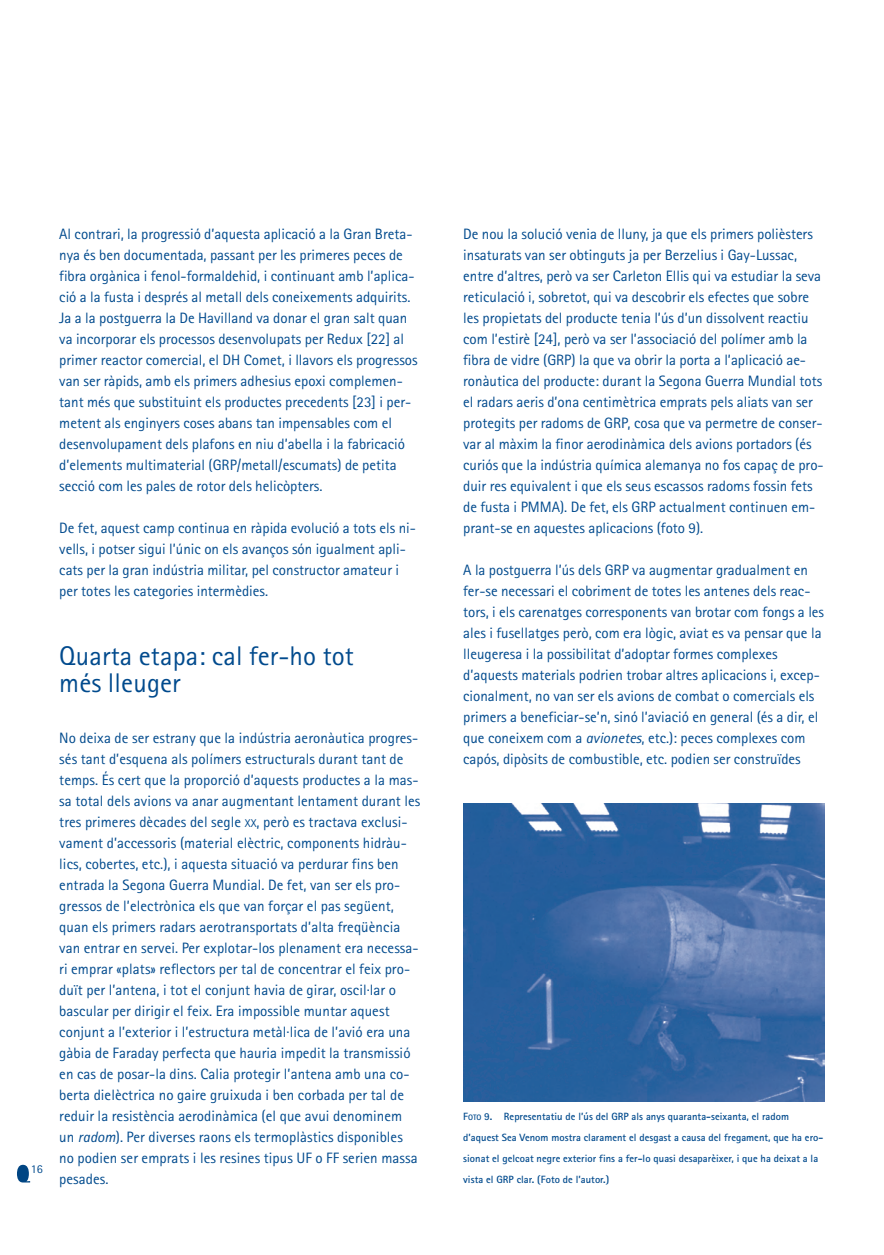
<style>
.page{position:relative;width:884px;height:1255px;background:#fff}
.page>*{position:absolute;margin:0;border:0;box-sizing:border-box;transform-origin:0 0}
.t1{font:27px/27px "Rotis Sans Serif";letter-spacing:.005em;color:#004a8d}
.t2{font:15px/21px "Rotis Sans Serif";color:#004a8d}
.t3{font:12px "Rotis Sans Serif";color:#004a8d}
.t4{font:700 10.5px/21px "Rotis Sans Serif";letter-spacing:.005em;color:#004a8d}
.s1{font-size:11.25px}
.s2{font-style:italic}
.s3{font-size:7.8px}
</style>
<div class="page">
<svg style="left:17px;top:803px;width:808px;height:380px"></svg>
<p class="t2" style="left:59px;top:224px;width:360px">Al contrari, la progressió d’aquesta aplicació a la Gran Breta&shy;nya és ben documentada, passant per les primeres peces de fibra orgànica i fenol-formaldehid, i continuant amb l’aplica&shy;ció a la fusta i després al metall dels coneixements adquirits.<br>Ja a la postguerra la De Havilland va donar el gran salt quan va incorporar els processos desenvolupats per Redux [22] al primer reactor comercial, el DH Comet, i llavors els progressos van ser ràpids, amb els primers adhesius epoxi complemen&shy;tant més que substituint els productes precedents [23] i per&shy;metent als enginyers coses abans tan impensables com el desenvolupament dels plafons en niu d’abella i la fabricació d’elements multimaterial (GRP/metall/escumats) de petita secció com les pales de rotor dels helicòpters.</p>
<p class="t2" style="left:59px;top:518px;width:358px">De fet, aquest camp continua en ràpida evolució a tots els ni&shy;vells, i potser sigui l’únic on els avanços són igualment apli&shy;cats per la gran indústria militar, pel constructor amateur i per totes les categories intermèdies.</p>
<p class="t3" style="left:31px;top:1164px;width:14px">16</p>
<h1 class="t1" style="left:59px;top:644px;width:296px">Quarta etapa: cal fer-ho tot més lleuger</h1>
<p class="t2" style="left:59px;top:728px;width:363px">No deixa de ser estrany que la indústria aeronàutica progres&shy;sés tant d’esquena als polímers estructurals durant tant de temps. És cert que la proporció d’aquests productes a la mas&shy;sa total dels avions va anar augmentant lentament durant les tres primeres dècades del segle <span class="s1">XX</span>, però es tractava exclusi&shy;vament d’accessoris (material elèctric, components hidràu&shy;lics, cobertes, etc.), i aquesta situació va perdurar fins ben entrada la Segona Guerra Mundial. De fet, van ser els pro&shy;gressos de l’electrònica els que van forçar el pas següent, quan els primers radars aerotransportats d’alta freqüència van entrar en servei. Per explotar-los plenament era necessa&shy;ri emprar «plats» reflectors per tal de concentrar el feix pro&shy;duït per l’antena, i tot el conjunt havia de girar, oscil·lar o bascular per dirigir el feix. Era impossible muntar aquest conjunt a l’exterior i l’estructura metàl·lica de l’avió era una gàbia de Faraday perfecta que hauria impedit la transmissió en cas de posar-la dins. Calia protegir l’antena amb una co&shy;berta dielèctrica no gaire gruixuda i ben corbada per tal de reduir la resistència aerodinàmica (el que avui denominem un <span class="s2">radom</span>). Per diverses raons els termoplàstics disponibles no podien ser emprats i les resines tipus UF o FF serien massa pesades.</p>
<p class="t2" style="left:463px;top:224px;width:362px">De nou la solució venia de lluny, ja que els primers polièsters insaturats van ser obtinguts ja per Berzelius i Gay-Lussac, entre d’altres, però va ser Carleton Ellis qui va estudiar la seva reticulació i, sobretot, qui va descobrir els efectes que sobre les propietats del producte tenia l’ús d’un dissolvent reactiu com l’estirè [24], però va ser l’associació del polímer amb la fibra de vidre (GRP) la que va obrir la porta a l’aplicació ae&shy;ronàutica del producte: durant la Segona Guerra Mundial tots el radars aeris d’ona centimètrica emprats pels aliats van ser protegits per radoms de GRP, cosa que va permetre de conser&shy;var al màxim la finor aerodinàmica dels avions portadors (és curiós que la indústria química alemanya no fos capaç de pro&shy;duir res equivalent i que els seus escassos radoms fossin fets de fusta i PMMA). De fet, els GRP actualment continuen em&shy;prant-se en aquestes aplicacions (foto 9).</p>
<p class="t2" style="left:463px;top:560px;width:362px">A la postguerra l’ús dels GRP va augmentar gradualment en fer-se necessari el cobriment de totes les antenes dels reac&shy;tors, i els carenatges corresponents van brotar com fongs a les ales i fusellatges però, com era lògic, aviat es va pensar que la lleugeresa i la possibilitat d’adoptar formes complexes d’aquests materials podrien trobar altres aplicacions i, excep&shy;cionalment, no van ser els avions de combat o comercials els primers a beneficiar-se’n, sinó l’aviació en general (és a dir, el que coneixem com a <span class="s2">avionetes</span>, etc.): peces complexes com capós, dipòsits de combustible, etc. podien ser construïdes</p>
<p class="t4" style="left:463px;top:1106px;width:362px">F<span class="s3">OTO</span> 9. Representatiu de l’ús del GRP als anys quaranta-seixanta, el radom d’aquest Sea Venom mostra clarament el desgast a causa del fregament, que ha ero&shy;sionat el gelcoat negre exterior fins a fer-lo quasi desaparèixer, i que ha deixat a la vista el GRP clar. (Foto de l’autor.)</p>
</div>
